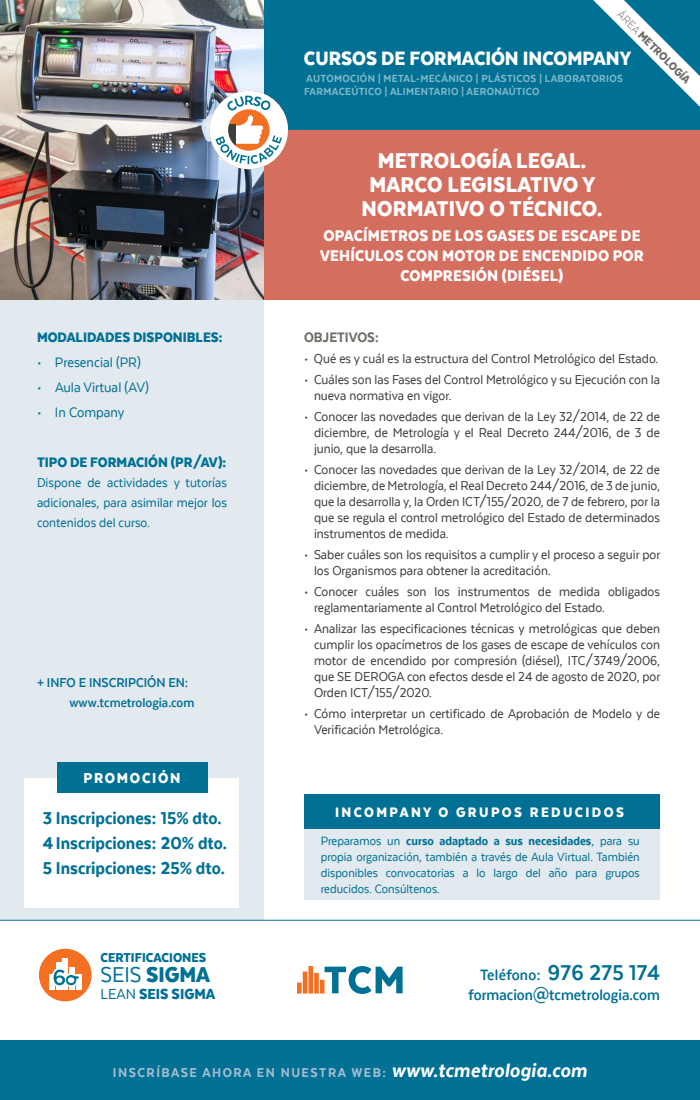
<style>
.page{position:relative;width:700px;height:1100px;background:#fff}
.page>*{position:absolute;margin:0;border:0;box-sizing:border-box;transform-origin:0 0}
.t1{font:900 25px/24px "Texta Narrow";letter-spacing:.01em;color:#fff;text-align:center}
.t2{font:900 25px "Texta Narrow";color:#007095}
.t3{font:900 22.5px "Texta Narrow";color:#fff}
.t4{font:800 20px/25px "Texta Narrow";color:#007095}
.t5{font:900 18px/20px "Texta Narrow";letter-spacing:.01em;color:#fff;text-align:center}
.t6{font:700 17.5px/20px "Texta Narrow";color:#007095;text-align:right}
.t7{font:900 17px "Texta Narrow";color:#007095}
.t8{font:900 16.8px "Texta Narrow";letter-spacing:.1em;color:#fff}
.t9{font:900 16px "Texta Narrow";color:#007095}
.t10{font:16px "Texta Narrow";color:#007095}
.t11{font:900 16px "Texta Narrow";letter-spacing:.15em;color:#fff}
.t12{font:800 16px "Texta Narrow";color:#6e6d66}
.t13{font:15px/16px "Texta Narrow";color:#3e3d39}
.t14{font:15px/20px "Texta Narrow";color:#007095;text-align:justify}
.t15{font:800 15px "Texta Narrow";letter-spacing:.1em;color:#a5bccf}
.t16{font:700 15px/20px "Texta Narrow";color:#007095}
.t17{font:900 15px "Texta Narrow";color:#007095}
.t18{font:14px/16px "Texta Narrow";color:#007095;text-align:justify}
.t19{font:900 13px "Texta Narrow";color:#6e6d66}
.t20{font:800 12px/12.5px "Texta Narrow";letter-spacing:.03em;color:#fff}
.s1{font-family:"Texta Narrow Alt";font-weight:300}
.s2{font-weight:400}
.s3{font-weight:800}
.s4{font-size:25px}
.s5{font-style:italic;font-size:22.5px;color:#fff}
</style>
<div class="page">
<img style="left:0;top:0;width:264px;height:300px">
<div style="left:264px;top:130px;width:436px;height:170px;background:#d46f60"></div>
<div style="left:0;top:1040px;width:700px;height:60px;background:#007095"></div>
<div style="left:264px;top:0;width:436px;height:130px;background:#007095"></div>
<div style="left:0;top:300px;width:264px;height:620px;background:#e2e9ef"></div>
<hr style="left:0;top:920px;width:700px;height:1px;background:#007095">
<svg style="left:593px;top:0;width:107px;height:107px"></svg>
<svg style="left:297px;top:966px;width:106px;height:28px"></svg>
<div style="left:39px;top:949px;width:53px;height:52px;background:#f36f21;border-radius:50%"></div>
<div style="left:49px;top:975px;width:5px;height:15px;background:#fff"></div>
<div style="left:76px;top:975px;width:5px;height:15px;background:#fff"></div>
<div style="left:69px;top:967px;width:5px;height:23px;background:#fff"></div>
<div style="left:56px;top:962px;width:5px;height:28px;background:#fff"></div>
<div style="left:63px;top:958px;width:5px;height:32px;background:#fff"></div>
<svg style="left:50px;top:966px;width:32px;height:23px"></svg>
<div style="left:25px;top:778px;width:214px;height:129px;background:#fff"></div>
<div style="left:57px;top:763px;width:150px;height:30px;background:#007095"></div>
<svg style="left:210px;top:91px;width:78px;height:78px"></svg>
<div style="left:305px;top:828px;width:355px;height:71px;background:#e2e9ef"></div>
<div style="left:305px;top:794px;width:355px;height:34px;background:#007095"></div>
<p class="t19" style="left:624px;top:8px;width:99px;rotate:45deg"><span class="s1">ÁREA</span> METROLOGÍA</p>
<h2 class="t3" style="left:304px;top:47px;width:329px">CURSOS DE FORMACIÓN INCOMPANY</h2>
<p class="t20" style="left:304px;top:72px;width:321px">AUTOMOCIÓN | METAL-MECÁNICO | PLÁSTICOS | LABORATORIOS<br>FARMACEÚTICO | ALIMENTARIO | AERONAÚTICO</p>
<p class="t9" style="left:37px;top:330px;width:187px">MODALIDADES DISPONIBLES:</p>
<p class="t10" style="left:37px;top:355px;width:105px">• Presencial (PR)</p>
<p class="t10" style="left:37px;top:380px;width:113px">• Aula Virtual (AV)</p>
<p class="t10" style="left:37px;top:405px;width:89px">• In Company</p>
<p class="t9" style="left:37px;top:455px;width:191px">TIPO DE FORMACIÓN (PR/AV):</p>
<p class="t14" style="left:37px;top:473px;width:192px">Dispone de actividades y tutorías adicionales, para asimilar mejor los contenidos del curso.</p>
<p class="t16" style="left:70px;top:673px;width:126px;text-indent:-33px">+ INFO E INSCRIPCIÓN EN: www.tcmetrologia.com</p>
<p class="t8" style="left:83px;top:770px;width:99px">PROMOCIÓN</p>
<h3 class="t4" style="left:43px;top:805px;width:186px">3 Inscripciones: 15% dto.<br>4 Inscripciones: 20% dto.<br>5 Inscripciones: 25% dto.</h3>
<p class="t17" style="left:101px;top:951px;width:107px">CERTIFICACIONES</p>
<h1 class="t2" style="left:101px;top:963px;width:111px"><span class="s2">SEIS</span> SIGMA</h1>
<p class="t7" style="left:101px;top:986px;width:116px"><span class="s2">LEAN</span> SEIS SIGMA</p>
<h1 class="t1" style="left:361px;top:149px;width:243px">METROLOGÍA LEGAL.<br>MARCO LEGISLATIVO Y<br>NORMATIVO O TÉCNICO.</h1>
<p class="t5" style="left:320px;top:226px;width:325px">OPACÍMETROS DE LOS GASES DE ESCAPE DE<br>VEHÍCULOS CON MOTOR DE ENCENDIDO POR<br>COMPRESIÓN (DIÉSEL)</p>
<p class="t12" style="left:304px;top:330px;width:76px">OBJETIVOS:</p>
<p class="t13" style="left:304px;top:351px;width:356px">• Qué es y cuál es la estructura del Control Metrológico del Estado.</p>
<p class="t13" style="left:314px;top:372px;width:347px;text-indent:-10px">• Cuáles son las Fases del Control Metrológico y su Ejecución con la nueva normativa en vigor.</p>
<p class="t13" style="left:314px;top:409px;width:347px;text-align:justify;text-indent:-10px">• Conocer las novedades que derivan de la Ley 32/2014, de 22 de diciembre, de Metrología y el Real Decreto 244/2016, de 3 de junio, que la desarrolla.</p>
<p class="t13" style="left:314px;top:462px;width:348px;text-align:justify;text-indent:-10px">• Conocer las novedades que derivan de la Ley 32/2014, de 22 de diciembre, de Metrología, el Real Decreto 244/2016, de 3 de junio, que la desarrolla y, la Orden ICT/155/2020, de 7 de febrero, por la que se regula el control metrológico del Estado de determinados instrumentos de medida.</p>
<p class="t13" style="left:314px;top:547px;width:348px;text-indent:-10px">• Saber cuáles son los requisitos a cumplir y el proceso a seguir por los Organismos para obtener la acreditación.</p>
<p class="t13" style="left:314px;top:584px;width:348px;text-indent:-10px">• Conocer cuáles son los instrumentos de medida obligados reglamentariamente al Control Metrológico del Estado.</p>
<p class="t13" style="left:314px;top:621px;width:348px;text-align:justify;text-indent:-10px">• Analizar las especificaciones técnicas y metrológicas que deben cumplir los opacímetros de los gases de escape de vehículos con motor de encendido por compresión (diésel), ITC/3749/2006, que SE DEROGA con efectos desde el 24 de agosto de 2020, por Orden ICT/155/2020.</p>
<p class="t13" style="left:314px;top:706px;width:348px;text-indent:-10px">• Cómo interpretar un certificado de Aprobación de Modelo y de<br>Verificación Metrológica.</p>
<p class="t11" style="left:335px;top:805px;width:290px">INCOMPANY O GRUPOS REDUCIDOS</p>
<p class="t18" style="left:321px;top:833px;width:320px">Preparamos un <span class="s3">curso adaptado a sus necesidades</span>, para su propia organización, también a través de Aula Virtual. También disponibles convocatorias a lo largo del año para grupos reducidos. Consúltenos.</p>
<p class="t6" style="left:469px;top:965px;width:193px">Teléfono: <span class="s4">976 275 174 </span>formacion@tcmetrologia.com</p>
<p class="t15" style="left:113px;top:1065px;width:476px">INSCRÍBASE AHORA EN NUESTRA WEB: <span class="s5">www.tcmetrologia.com</span></p>
</div>
